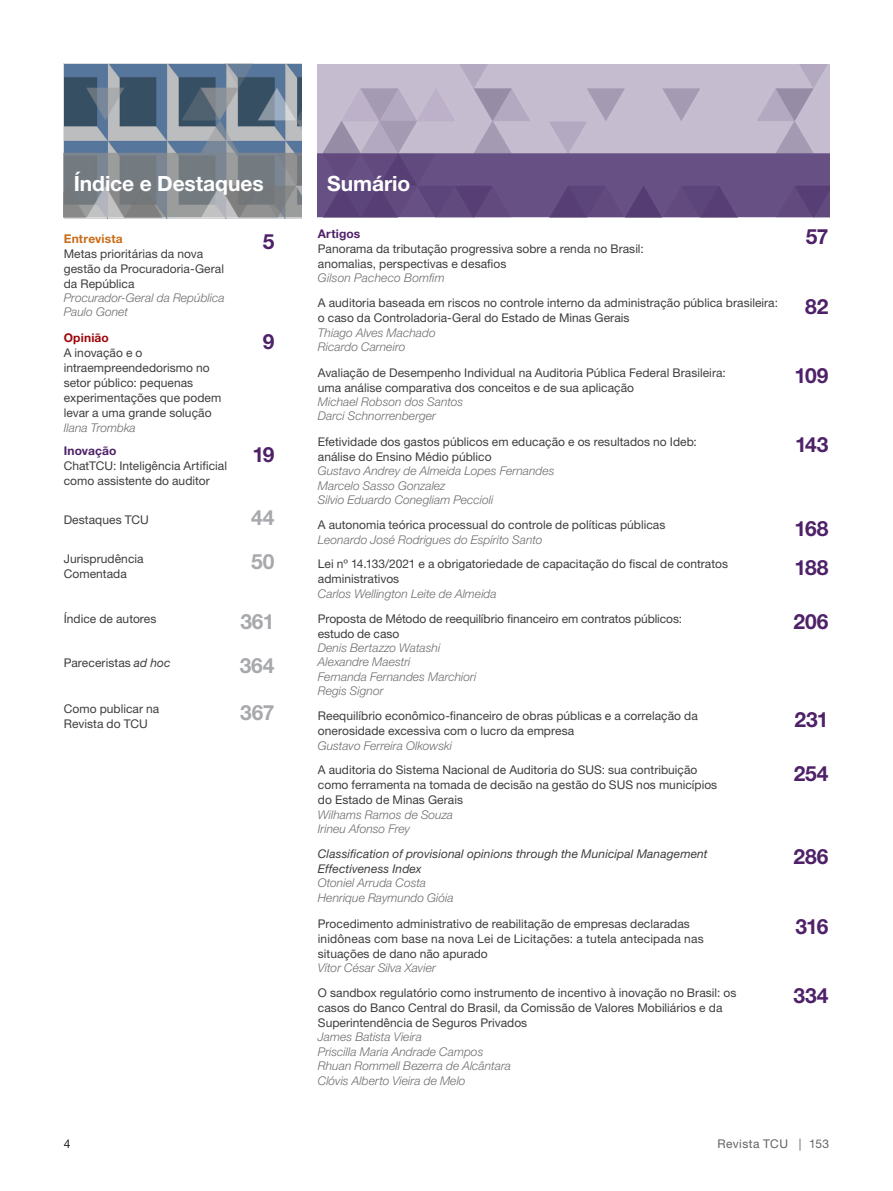
<style>
.page{position:relative;width:893px;height:1191px;background:#fff}
.page>*{position:absolute;margin:0;border:0;box-sizing:border-box;transform-origin:0 0}
.Sumario_Numeracao{font:700 21px "Helvetica Neue LT Std";letter-spacing:-.01em;color:#4e2168}
.Sumário_Seções{font:700 21px "Helvetica Neue LT Std";letter-spacing:-.005em;color:#fff}
.Sumario_Numeracao-2{font:700 21px "Helvetica Neue LT Std";letter-spacing:-.005em;color:#a8a9ad}
.Sumário_Títulos{font:12px/15px "Helvetica Neue LT Std";letter-spacing:.005em;color:#3e3e3f}
.Sumário_Títulos-2{font:italic 300 12px/14.4px "Helvetica Neue LT Std";letter-spacing:.005em;color:#6c6d70}
.Sumário_Títulos-3{font:italic 12px/15px "Helvetica Neue LT Std";letter-spacing:.01em;color:#3e3e3f}
.Sumário_Títulos-4{font:700 12px "Helvetica Neue LT Std";letter-spacing:.01em;color:#4e2168}
.t1{font:12px "Helvetica Neue LT Std";letter-spacing:.03em;color:#636366}
.Sumário_Títulos-5{font:700 12px "Helvetica Neue LT Std";letter-spacing:.015em;color:#ca6c17}
.Sumário_Títulos-6{font:700 12px "Helvetica Neue LT Std";letter-spacing:.015em;color:#9d070d}
.t2{font:12px "Helvetica Neue LT Std";color:#231f20}
.s1{font-style:italic}
</style>
<div class="page">
<img style="left:64px;top:64px;width:238px;height:153px">
<img style="left:318px;top:64px;width:511px;height:154px">
<p class="Sumário_Seções" style="left:74px;top:171px;width:191px">Índice e Destaques</p>
<p class="Sumário_Seções" style="left:327px;top:171px;width:85px">Sumário</p>
<p class="Sumário_Títulos-5" style="left:64px;top:231px;width:60px">Entrevista</p>
<p class="Sumário_Títulos" style="left:64px;top:245px;width:162px">Metas prioritárias da nova gestão da Procuradoria-Geral da República</p>
<p class="Sumário_Títulos-2" style="left:64px;top:290px;width:162px">Procurador-Geral da República<br>Paulo Gonet</p>
<p class="Sumário_Títulos-4" style="left:318px;top:226px;width:44px">Artigos</p>
<p class="Sumário_Títulos" style="left:318px;top:241px;width:327px">Panorama da tributação progressiva sobre a renda no Brasil: anomalias, perspectivas e desafios</p>
<p class="Sumário_Títulos-2" style="left:318px;top:270px;width:128px">Gilson Pacheco Bomfim</p>
<p class="Sumario_Numeracao" style="left:263px;top:228px;width:13px">5</p>
<p class="Sumário_Títulos" style="left:318px;top:295px;width:462px">A auditoria baseada em riscos no controle interno da administração pública brasileira: o caso da Controladoria-Geral do Estado de Minas Gerais</p>
<p class="Sumário_Títulos-2" style="left:318px;top:325px;width:119px">Thiago Alves Machado</p>
<p class="Sumário_Títulos-2" style="left:318px;top:339px;width:89px">Ricardo Carneiro</p>
<p class="Sumário_Títulos-6" style="left:64px;top:331px;width:47px">Opinião</p>
<p class="Sumário_Títulos" style="left:64px;top:345px;width:159px">A inovação e o intraempreendedorismo no setor público: pequenas experimentações que podem levar a uma grande solução</p>
<p class="Sumário_Títulos-2" style="left:64px;top:420px;width:74px">Ilana Trombka</p>
<p class="Sumario_Numeracao" style="left:263px;top:329px;width:13px">9</p>
<p class="Sumário_Títulos" style="left:318px;top:365px;width:409px">Avaliação de Desempenho Individual na Auditoria Pública Federal Brasileira: uma análise comparativa dos conceitos e de sua aplicação</p>
<p class="Sumário_Títulos-2" style="left:318px;top:394px;width:147px">Michael Robson dos Santos</p>
<p class="Sumário_Títulos-2" style="left:318px;top:409px;width:120px">Darci Schnorrenberger</p>
<p class="Sumário_Títulos-4" style="left:64px;top:443px;width:54px">Inovação</p>
<p class="Sumário_Títulos" style="left:64px;top:458px;width:165px">ChatTCU: Inteligência Artificial como assistente do auditor</p>
<p class="Sumario_Numeracao" style="left:252px;top:442px;width:24px">19</p>
<p class="Sumário_Títulos" style="left:64px;top:512px;width:87px">Destaques TCU</p>
<p class="Sumario_Numeracao-2" style="left:251px;top:505px;width:25px">44</p>
<p class="Sumário_Títulos" style="left:64px;top:551px;width:81px">Jurisprudência<br>Comentada</p>
<p class="Sumário_Títulos" style="left:64px;top:611px;width:94px">Índice de autores</p>
<p class="Sumário_Títulos" style="left:64px;top:654px;width:108px">Pareceristas <span class="s1">ad hoc</span></p>
<p class="Sumário_Títulos" style="left:64px;top:701px;width:97px">Como publicar na<br>Revista do TCU</p>
<p class="Sumario_Numeracao-2" style="left:251px;top:548px;width:25px">50</p>
<p class="Sumario_Numeracao-2" style="left:240px;top:609px;width:36px">361</p>
<p class="Sumario_Numeracao-2" style="left:240px;top:652px;width:36px">364</p>
<p class="Sumario_Numeracao-2" style="left:240px;top:699px;width:36px">367</p>
<p class="Sumário_Títulos" style="left:318px;top:434px;width:381px">Efetividade dos gastos públicos em educação e os resultados no Ideb: análise do Ensino Médio público</p>
<p class="Sumário_Títulos-2" style="left:318px;top:464px;width:238px">Gustavo Andrey de Almeida Lopes Fernandes</p>
<p class="Sumário_Títulos-2" style="left:318px;top:478px;width:129px">Marcelo Sasso Gonzalez</p>
<p class="Sumário_Títulos-2" style="left:318px;top:492px;width:177px">Silvio Eduardo Conegliam Peccioli</p>
<p class="Sumário_Títulos" style="left:318px;top:517px;width:349px">A autonomia teórica processual do controle de políticas públicas</p>
<p class="Sumário_Títulos-2" style="left:318px;top:532px;width:226px">Leonardo José Rodrigues do Espírito Santo</p>
<p class="Sumário_Títulos" style="left:318px;top:556px;width:412px">Lei nº 14.133/2021 e a obrigatoriedade de capacitação do fiscal de contratos administrativos</p>
<p class="Sumário_Títulos-2" style="left:318px;top:586px;width:180px">Carlos Wellington Leite de Almeida</p>
<p class="Sumário_Títulos" style="left:318px;top:610px;width:366px">Proposta de Método de reequilíbrio financeiro em contratos públicos: estudo de caso</p>
<p class="Sumário_Títulos-2" style="left:318px;top:640px;width:124px">Denis Bertazzo Watashi</p>
<p class="Sumário_Títulos-2" style="left:318px;top:655px;width:94px">Alexandre Maestri</p>
<p class="Sumário_Títulos-2" style="left:318px;top:669px;width:160px">Fernanda Fernandes Marchiori</p>
<p class="Sumário_Títulos-2" style="left:318px;top:683px;width:67px">Regis Signor</p>
<p class="Sumário_Títulos" style="left:318px;top:708px;width:381px">Reequilíbrio econômico-financeiro de obras públicas e a correlação da onerosidade excessiva com o lucro da empresa</p>
<p class="Sumário_Títulos-2" style="left:318px;top:738px;width:136px">Gustavo Ferreira Olkowski</p>
<p class="Sumário_Títulos" style="left:318px;top:762px;width:401px">A auditoria do Sistema Nacional de Auditoria do SUS: sua contribuição como ferramenta na tomada de decisão na gestão do SUS nos municípios do Estado de Minas Gerais</p>
<p class="Sumário_Títulos-2" style="left:318px;top:807px;width:137px">Wilhams Ramos de Souza</p>
<p class="Sumário_Títulos-2" style="left:318px;top:821px;width:94px">Irineu Afonso Frey</p>
<p class="Sumário_Títulos-3" style="left:318px;top:846px;width:391px">Classification of provisional opinions through the Municipal Management<br>Effectiveness Index</p>
<p class="Sumário_Títulos-2" style="left:318px;top:876px;width:110px">Otoniel Arruda Costa</p>
<p class="Sumário_Títulos-2" style="left:318px;top:890px;width:137px">Henrique Raymundo Gióia</p>
<p class="Sumário_Títulos" style="left:318px;top:915px;width:387px">Procedimento administrativo de reabilitação de empresas declaradas inidôneas com base na nova Lei de Licitações: a tutela antecipada nas situações de dano não apurado</p>
<p class="Sumário_Títulos-2" style="left:318px;top:960px;width:120px">Vítor César Silva Xavier</p>
<p class="Sumário_Títulos" style="left:318px;top:985px;width:420px">O sandbox regulatório como instrumento de incentivo à inovação no Brasil: os casos do Banco Central do Brasil, da Comissão de Valores Mobiliários e da<br>Superintendência de Seguros Privados</p>
<p class="Sumário_Títulos-2" style="left:318px;top:1029px;width:106px">James Batista Vieira</p>
<p class="Sumário_Títulos-2" style="left:318px;top:1044px;width:167px">Priscilla Maria Andrade Campos</p>
<p class="Sumário_Títulos-2" style="left:318px;top:1058px;width:195px">Rhuan Rommell Bezerra de Alcântara</p>
<p class="Sumário_Títulos-2" style="left:318px;top:1073px;width:149px">Clóvis Alberto Vieira de Melo</p>
<p class="Sumario_Numeracao" style="left:806px;top:224px;width:24px">57</p>
<p class="Sumario_Numeracao" style="left:805px;top:293px;width:25px">82</p>
<p class="Sumario_Numeracao" style="left:794px;top:362px;width:35px">109</p>
<p class="Sumario_Numeracao" style="left:795px;top:432px;width:35px">143</p>
<p class="Sumario_Numeracao" style="left:795px;top:515px;width:35px">168</p>
<p class="Sumario_Numeracao" style="left:794px;top:554px;width:35px">188</p>
<p class="Sumario_Numeracao" style="left:793px;top:608px;width:36px">206</p>
<p class="Sumario_Numeracao" style="left:794px;top:706px;width:35px">231</p>
<p class="Sumario_Numeracao" style="left:794px;top:760px;width:36px">254</p>
<p class="Sumario_Numeracao" style="left:794px;top:844px;width:36px">286</p>
<p class="Sumario_Numeracao" style="left:795px;top:913px;width:34px">316</p>
<p class="Sumario_Numeracao" style="left:794px;top:983px;width:36px">334</p>
<p class="t2" style="left:64px;top:1137px;width:8px">4</p>
<p class="t1" style="left:718px;top:1137px;width:113px">Revista TCU | 153</p>
</div>
